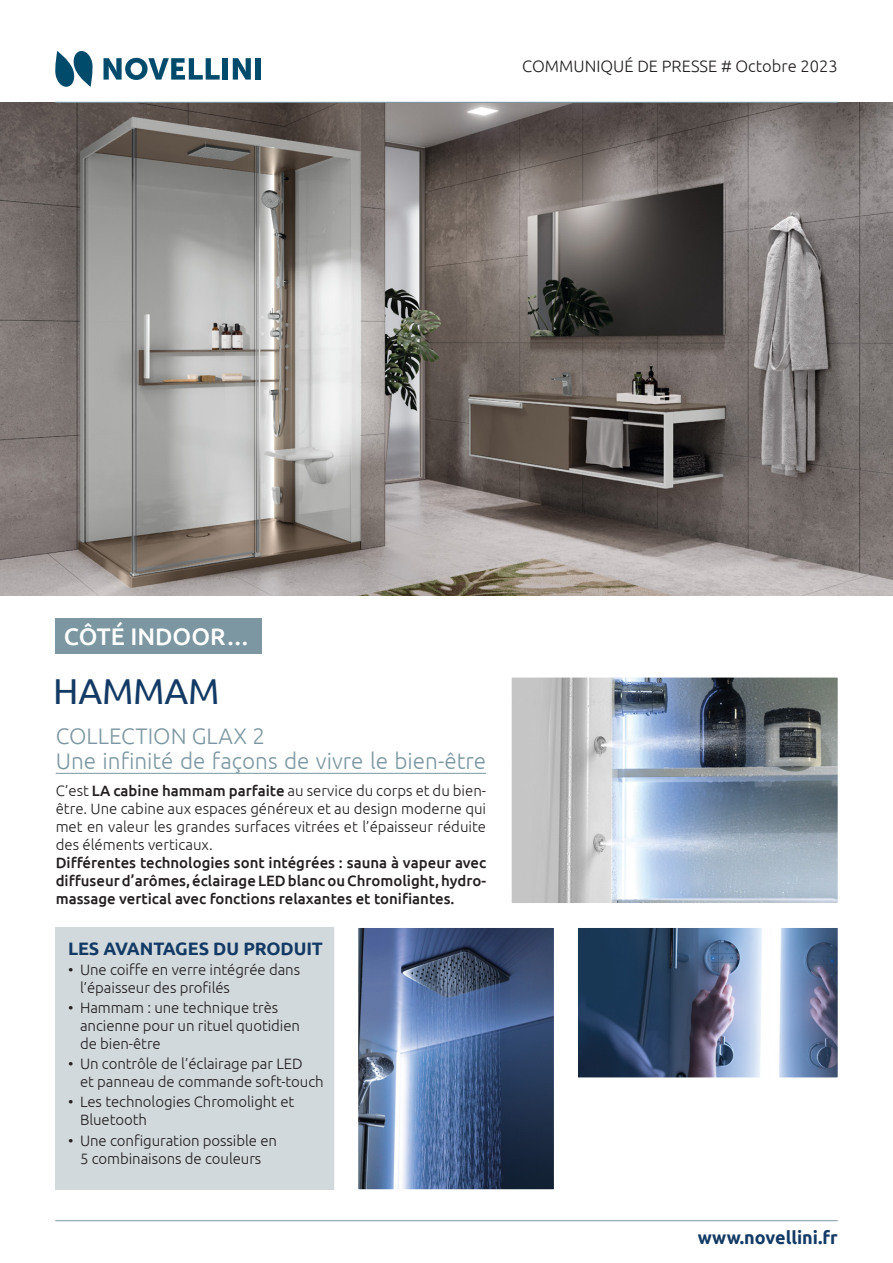
<style>
.page{position:relative;width:893px;height:1263px;background:#fff}
.page>*{position:absolute;margin:0;border:0;box-sizing:border-box;transform-origin:0 0}
.t1{font:36px "Ubuntu";letter-spacing:-.005em;color:#133a65}
.t2{font:500 24px "Ubuntu";color:#fff}
.t3{font:300 22.5px "Ubuntu";color:#7c97a1}
.t4{font:700 18px "Ubuntu";letter-spacing:-.005em;color:#133a65}
.t5{font:300 16.5px "Ubuntu";color:#231f20}
.t6{font:300 15px/18px "Ubuntu";letter-spacing:-.005em;color:#231f20}
.t7{font:500 15px/18px "Ubuntu";color:#231f20;text-align:justify}
.s1{font-weight:500}
</style>
<div class="page">
<img style="left:0;top:103px;width:893px;height:493px">
<hr style="left:55px;top:1220px;width:783px;height:1px;background:#7c97a1">
<hr style="left:55px;top:102px;width:783px;height:1px;background:#7c97a1">
<svg style="left:104px;top:58px;width:116px;height:22px"></svg>
<div style="left:222px;top:58px;width:6px;height:22px;background:#004b6c"></div>
<svg style="left:233px;top:58px;width:18px;height:22px"></svg>
<div style="left:256px;top:58px;width:5px;height:22px;background:#004b6c"></div>
<svg style="left:55px;top:51px;width:38px;height:36px"></svg>
<div style="left:55px;top:618px;width:207px;height:35px;background:#7c97a1"></div>
<svg style="left:590px;top:939px;width:248px;height:139px;background:#617290"></svg>
<div style="left:55px;top:927px;width:379px;height:262px;background:#d1d9dd"></div>
<svg style="left:322px;top:927px;width:268px;height:295px"></svg>
<hr style="left:56px;top:773px;width:430px;height:1px;background:#7c97a1">
<svg style="left:476px;top:677px;width:362px;height:262px"></svg>
<p class="t5" style="left:522px;top:56px;width:317px">COMMUNIQUÉ DE PRESSE # Octobre 2023</p>
<p class="t2" style="left:64px;top:621px;width:187px">CÔTÉ INDOOR…</p>
<p class="t1" style="left:53px;top:669px;width:168px">HAMMAM</p>
<p class="t3" style="left:56px;top:722px;width:211px">COLLECTION GLAX 2</p>
<p class="t3" style="left:56px;top:748px;width:432px">Une infinité de façons de vivre le bien-être</p>
<p class="t6" style="left:56px;top:781px;width:432px;text-align:justify">C’est <span class="s1">LA cabine hammam parfaite</span> au service du corps et du bien&shy;être. Une cabine aux espaces généreux et au design moderne qui met en valeur les grandes surfaces vitrées et l’épaisseur réduite des éléments verticaux.</p>
<p class="t7" style="left:56px;top:853px;width:432px">Différentes technologies sont intégrées : sauna à vapeur avec diffuseur d’arômes, éclairage LED blanc ou Chromolight, hydro&shy;massage vertical avec fonctions relaxantes et tonifiantes.</p>
<p class="t4" style="left:68px;top:938px;width:256px">LES AVANTAGES DU PRODUIT</p>
<p class="t6" style="left:80px;top:960px;width:222px;text-indent:-12px">• Une coiffe en verre intégrée dans l’épaisseur des profilés</p>
<p class="t6" style="left:80px;top:998px;width:222px;text-indent:-12px">• Hammam : une technique très ancienne pour un rituel quotidien de bien-être</p>
<p class="t6" style="left:80px;top:1054px;width:245px;text-indent:-12px">• Un contrôle de l’éclairage par LED<br>et panneau de commande soft-touch</p>
<p class="t6" style="left:80px;top:1093px;width:216px;text-indent:-12px">• Les technologies Chromolight et<br>Bluetooth</p>
<p class="t6" style="left:68px;top:1131px;width:210px;text-align:center">• Une configuration possible en<br>5 combinaisons de couleurs</p>
<p class="t4" style="left:698px;top:1226px;width:141px">www.novellini.fr</p>
</div>
